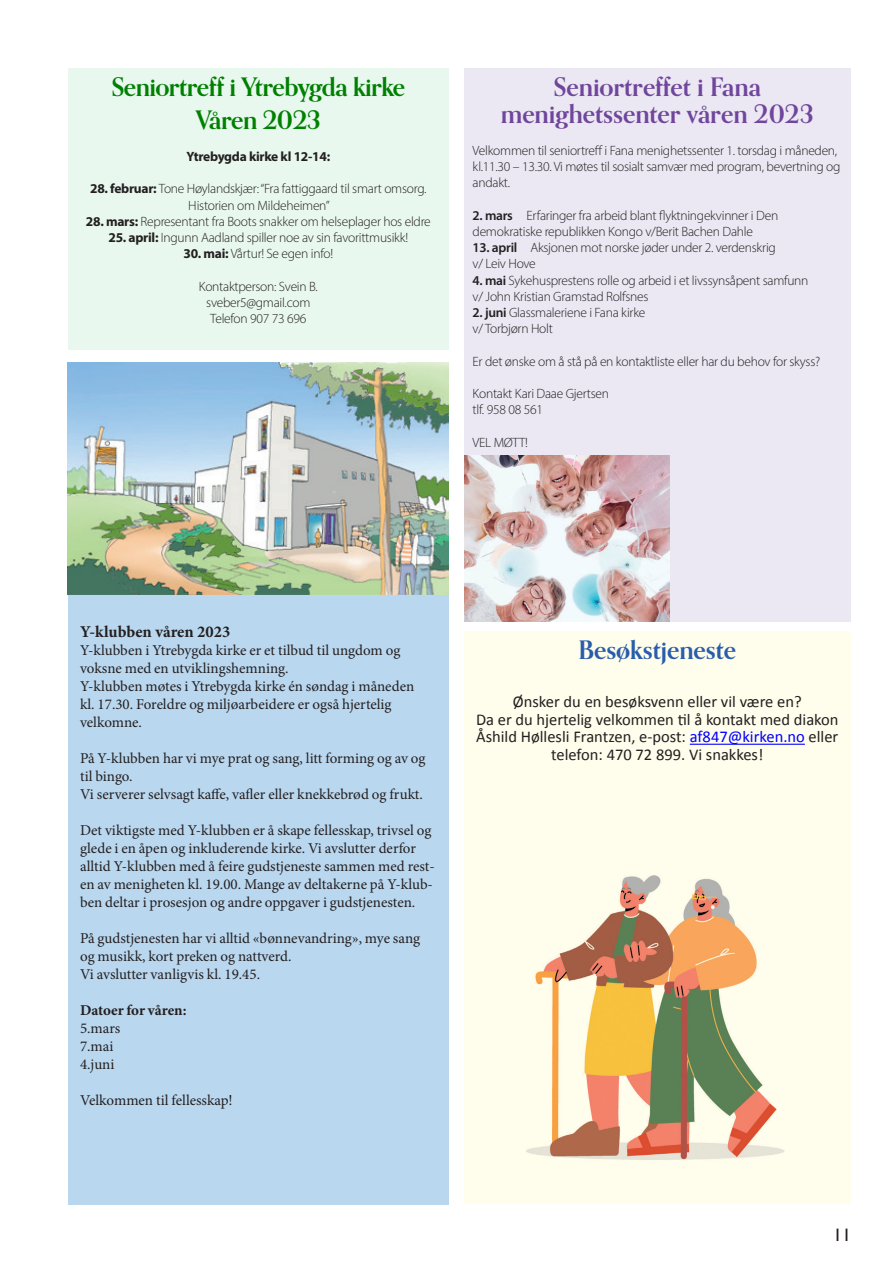
<style>
.page{position:relative;width:893px;height:1263px;background:#fff}
.page>*{position:absolute;margin:0;border:0;box-sizing:border-box;transform-origin:0 0}
.Heading{font:700 25.5px/27px "Orpheus Pro";color:#6f469b;text-align:center}
.Heading-2{font:700 25.5px "Orpheus Pro";letter-spacing:-.02em;color:#008000}
.Heading-3{font:700 25.5px "Orpheus Pro";color:#295dab}
.t1{font:18px "Gill Sans";color:#231f20}
.t2{font:16.5px/17.9px "Calibri";color:#231f20;text-align:center}
.mellomtittel{font:700 16.5px "Minion Pro";letter-spacing:-.005em;color:#231f20}
.END{font:15px/18px "Minion Pro";color:#231f20}
.hvem_hva{font:300 13.5px/16.2px "Myriad Pro";letter-spacing:-.02em;color:#231f20}
.hvem_hva-2{font:700 13.5px "Myriad Pro";letter-spacing:-.02em;color:#231f20}
.s1{font-weight:700}
.s2{font-weight:600}
.s3{color:#00f}
</style>
<div class="page">
<div style="left:464px;top:68px;width:386px;height:553px;background:#ebe7f3"></div>
<div style="left:464px;top:631px;width:386px;height:573px;background:#fffdec"></div>
<hr style="left:690px;top:744px;width:115px;height:1px;background:#00f">
<img style="left:464px;top:455px;width:205px;height:166px">
<div style="left:68px;top:68px;width:381px;height:282px;background:#e8f8ef"></div>
<div style="left:68px;top:594px;width:381px;height:610px;background:#b9d7ef"></div>
<img style="left:68px;top:362px;width:381px;height:232px">
<img style="left:526px;top:875px;width:258px;height:285px">
<p class="Heading-2" style="left:112px;top:71px;width:295px">Seniortreff i Ytrebygda kirke</p>
<p class="Heading-2" style="left:196px;top:104px;width:127px">Våren 2023</p>
<p class="hvem_hva-2" style="left:186px;top:148px;width:145px">Ytrebygda kirke kl 12-14:</p>
<p class="hvem_hva" style="left:90px;top:181px;width:338px;text-align:center"><span class="s1">28. februar:</span> Tone Høylandskjær: “Fra fattiggaard til smart omsorg.<br>Historien om Mildeheimen”</p>
<p class="hvem_hva" style="left:86px;top:213px;width:346px"><span class="s1">28. mars:</span> Representant fra Boots snakker om helseplager hos eldre</p>
<p class="hvem_hva" style="left:108px;top:229px;width:301px"><span class="s1">25. april:</span> Ingunn Aadland spiller noe av sin favorittmusikk!</p>
<p class="hvem_hva" style="left:183px;top:246px;width:151px"><span class="s1">30. mai:</span> Vårtur! Se egen info!</p>
<p class="hvem_hva" style="left:199px;top:278px;width:121px;text-align:center">Kontaktperson: Svein B. sveber5@gmail.com<br>Telefon 907 73 696</p>
<p class="Heading" style="left:501px;top:73px;width:314px">Seniortreffet i Fana menighetssenter våren 2023</p>
<p class="hvem_hva" style="left:473px;top:142px;width:369px">Velkommen til seniortreff i Fana menighetssenter 1. torsdag i måneden, kl.11.30 – 13.30. Vi møtes til sosialt samvær med program, bevertning og andakt.</p>
<p class="hvem_hva" style="left:473px;top:207px;width:307px"><span class="s2">2. mars</span> Erfaringer fra arbeid blant flyktningekvinner i Den demokratiske republikken Kongo v/Berit Bachen Dahle</p>
<p class="hvem_hva" style="left:473px;top:240px;width:305px"><span class="s2">13. april</span> Aksjonen mot norske jøder under 2. verdenskrig</p>
<p class="hvem_hva" style="left:473px;top:256px;width:65px">v/ Leiv Hove</p>
<p class="hvem_hva" style="left:473px;top:272px;width:337px"><span class="s2">4. mai</span> Sykehusprestens rolle og arbeid i et livssynsåpent samfunn</p>
<p class="hvem_hva" style="left:473px;top:288px;width:177px">v/ John Kristian Gramstad Rolfsnes</p>
<p class="hvem_hva" style="left:473px;top:304px;width:174px"><span class="s2">2. juni</span> Glassmaleriene i Fana kirke</p>
<p class="hvem_hva" style="left:473px;top:321px;width:82px">v/ Torbjørn Holt</p>
<p class="hvem_hva" style="left:473px;top:353px;width:349px">Er det ønske om å stå på en kontaktliste eller har du behov for skyss?</p>
<p class="hvem_hva" style="left:473px;top:385px;width:138px">Kontakt Kari Daae Gjertsen tlf. 958 08 561</p>
<p class="hvem_hva" style="left:473px;top:434px;width:57px">VEL MØTT!</p>
<p class="mellomtittel" style="left:80px;top:620px;width:152px">Y-klubben våren 2023</p>
<p class="END" style="left:80px;top:641px;width:322px">Y-klubben i Ytrebygda kirke er et tilbud til ungdom og voksne med en utviklingshemning.</p>
<p class="END" style="left:80px;top:677px;width:336px">Y-klubben møtes i Ytrebygda kirke én søndag i måneden kl. 17.30. Foreldre og miljøarbeidere er også hjertelig velkomne.</p>
<p class="END" style="left:80px;top:749px;width:347px">På Y-klubben har vi mye prat og sang, litt forming og av og til bingo.<br>Vi serverer selvsagt kaffe, vafler eller knekkebrød og frukt.</p>
<p class="END" style="left:80px;top:821px;width:356px">Det viktigste med Y-klubben er å skape fellesskap, trivsel og glede i en åpen og inkluderende kirke. Vi avslutter derfor alltid Y-klubben med å feire gudstjeneste sammen med rest&shy;en av menigheten kl. 19.00. Mange av deltakerne på Y-klub&shy;ben deltar i prosesjon og andre oppgaver i gudstjenesten.</p>
<p class="END" style="left:80px;top:929px;width:342px">På gudstjenesten har vi alltid «bønnevandring», mye sang og musikk, kort preken og nattverd.</p>
<p class="END" style="left:80px;top:965px;width:182px">Vi avslutter vanligvis kl. 19.45.</p>
<p class="END" style="left:80px;top:1001px;width:108px"><span class="s1">Datoer for våren:<br></span>5.mars<br>7.mai<br>4.juni</p>
<p class="END" style="left:80px;top:1091px;width:154px">Velkommen til fellesskap!</p>
<p class="Heading-3" style="left:578px;top:634px;width:159px">Besøkstjeneste</p>
<p class="t2" style="left:476px;top:692px;width:364px">Ønsker du en besøksvenn eller vil være en?<br>Da er du hjertelig velkommen til å kontakt med diakon Åshild Høllesli Frantzen, e-post: <span class="s3">af847@kirken.no</span> eller telefon: 470 72 899. Vi snakkes!</p>
<h2 class="t1" style="left:833px;top:1224px;width:19px">11</h2>
</div>
